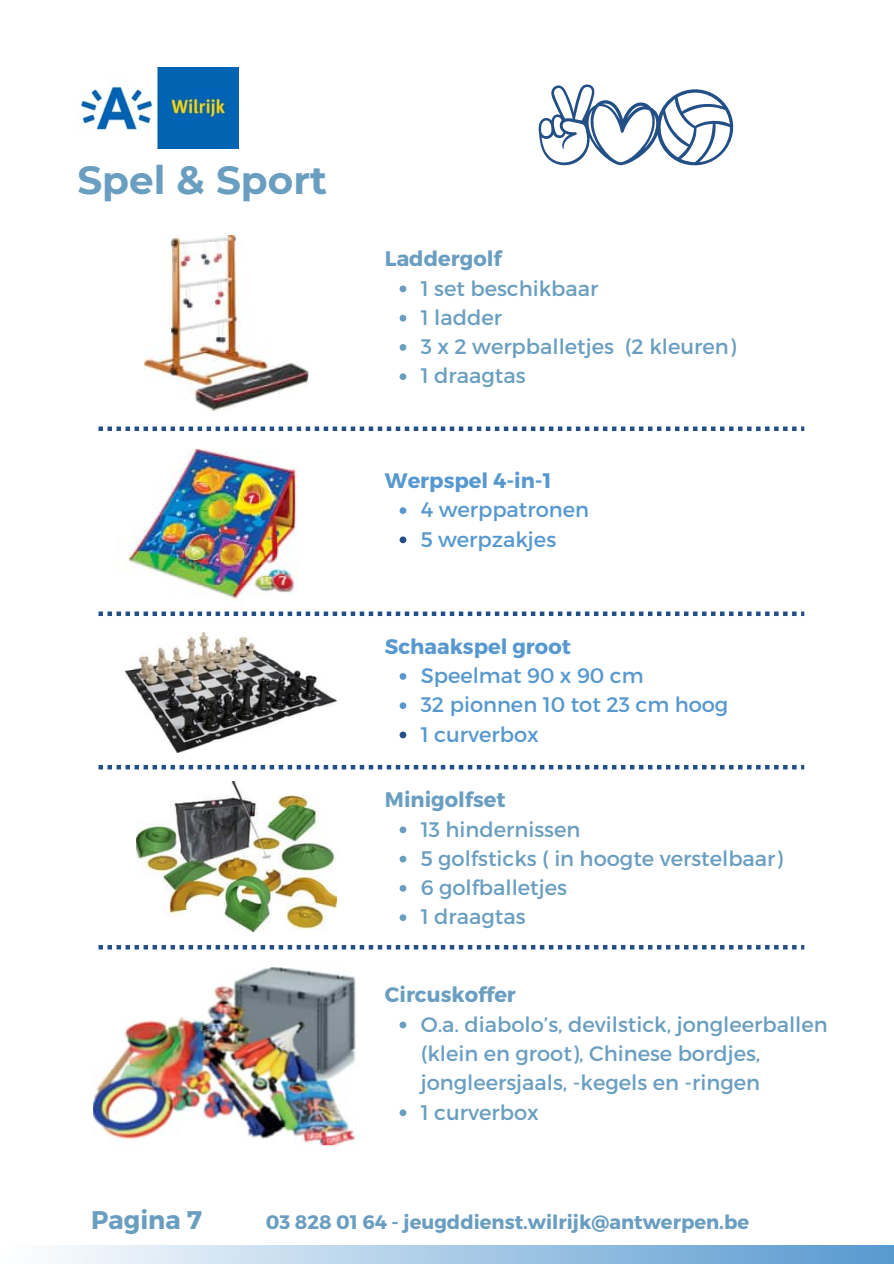
<style>
.page{position:relative;width:894px;height:1264px;background:#fff}
.page>*{position:absolute;margin:0;border:0;box-sizing:border-box;transform-origin:0 0}
.t1{font:700 39px "Montserrat";color:#6a9ec0}
.t2{font:700 25.5px "Montserrat";color:#6a9ec0}
.t3{font:21px/29.2px "Montserrat";color:#6a9ec0}
.t4{font:21px "Montserrat";color:#5698cf}
.t5{font:700 21px "Montserrat";color:#6a9ec0}
.t6{font:700 21px "Montserrat";color:#5698cf}
.t7{font:700 19.5px "Montserrat";color:#6a9ec0}
</style>
<div class="page">
<img style="left:144px;top:236px;width:164px;height:174px">
<img style="left:76px;top:68px;width:162px;height:81px">
<svg style="left:98px;top:426px;width:706px;height:5px"></svg>
<img style="left:127px;top:449px;width:171px;height:153px">
<svg style="left:98px;top:611px;width:706px;height:5px"></svg>
<img style="left:136px;top:781px;width:200px;height:150px">
<img style="left:125px;top:633px;width:211px;height:119px">
<svg style="left:98px;top:765px;width:706px;height:4px"></svg>
<svg style="left:98px;top:945px;width:706px;height:4px"></svg>
<svg style="left:538px;top:84px;width:196px;height:82px"></svg>
<div style="left:0;top:1245px;width:893px;height:18px;background:linear-gradient(to right,#fff,#5799cf)"></div>
<img style="left:93px;top:967px;width:266px;height:178px">
<svg style="left:399px;top:285px;width:7px;height:7px"></svg>
<svg style="left:399px;top:315px;width:7px;height:6px"></svg>
<svg style="left:399px;top:344px;width:7px;height:7px"></svg>
<svg style="left:399px;top:373px;width:7px;height:7px"></svg>
<svg style="left:399px;top:507px;width:7px;height:7px"></svg>
<svg style="left:399px;top:536px;width:7px;height:7px"></svg>
<svg style="left:399px;top:673px;width:7px;height:6px"></svg>
<svg style="left:399px;top:702px;width:7px;height:7px"></svg>
<svg style="left:399px;top:731px;width:7px;height:7px"></svg>
<svg style="left:399px;top:826px;width:7px;height:7px"></svg>
<svg style="left:399px;top:855px;width:7px;height:7px"></svg>
<svg style="left:399px;top:885px;width:7px;height:6px"></svg>
<svg style="left:399px;top:914px;width:7px;height:7px"></svg>
<svg style="left:399px;top:1021px;width:7px;height:7px"></svg>
<svg style="left:399px;top:1109px;width:7px;height:7px"></svg>
<p class="t1" style="left:77px;top:157px;width:251px">Spel &amp; Sport</p>
<p class="t5" style="left:385px;top:245px;width:118px">Laddergolf</p>
<p class="t3" style="left:420px;top:272px;width:179px">1 set beschikbaar</p>
<p class="t3" style="left:420px;top:302px;width:83px">1 ladder</p>
<p class="t3" style="left:420px;top:331px;width:317px">3 x 2 werpballetjes (2 kleuren)</p>
<h3 class="t3" style="left:420px;top:360px;width:106px">1 draagtas</h3>
<p class="t6" style="left:385px;top:467px;width:168px">Werpspel 4-in-1</p>
<p class="t4" style="left:420px;top:496px;width:170px">4 werppatronen</p>
<h3 class="t4" style="left:420px;top:525px;width:137px">5 werpzakjes</h3>
<p class="t6" style="left:385px;top:632px;width:187px">Schaakspel groot</p>
<p class="t4" style="left:420px;top:662px;width:224px">Speelmat 90 x 90 cm</p>
<p class="t4" style="left:420px;top:691px;width:309px">32 pionnen 10 tot 23 cm hoog</p>
<p class="t4" style="left:420px;top:720px;width:119px">1 curverbox</p>
<h3 class="t5" style="left:385px;top:786px;width:122px">Minigolfset</h3>
<p class="t3" style="left:420px;top:813px;width:161px">13 hindernissen</p>
<p class="t3" style="left:420px;top:842px;width:363px">5 golfsticks ( in hoogte verstelbaar)</p>
<p class="t3" style="left:420px;top:872px;width:148px">6 golfballetjes</p>
<p class="t3" style="left:420px;top:901px;width:106px">1 draagtas</p>
<p class="t5" style="left:385px;top:981px;width:132px">Circuskoffer</p>
<h3 class="t3" style="left:420px;top:1008px;width:408px">O.a. diabolo’s, devilstick, jongleerballen (klein en groot), Chinese bordjes, jongleersjaals, -kegels en -ringen</h3>
<p class="t3" style="left:420px;top:1096px;width:119px">1 curverbox</p>
<p class="t2" style="left:91px;top:1202px;width:112px">Pagina 7</p>
<h2 class="t7" style="left:266px;top:1209px;width:484px">03 828 01 64 - jeugddienst.wilrijk@antwerpen.be</h2>
</div>
